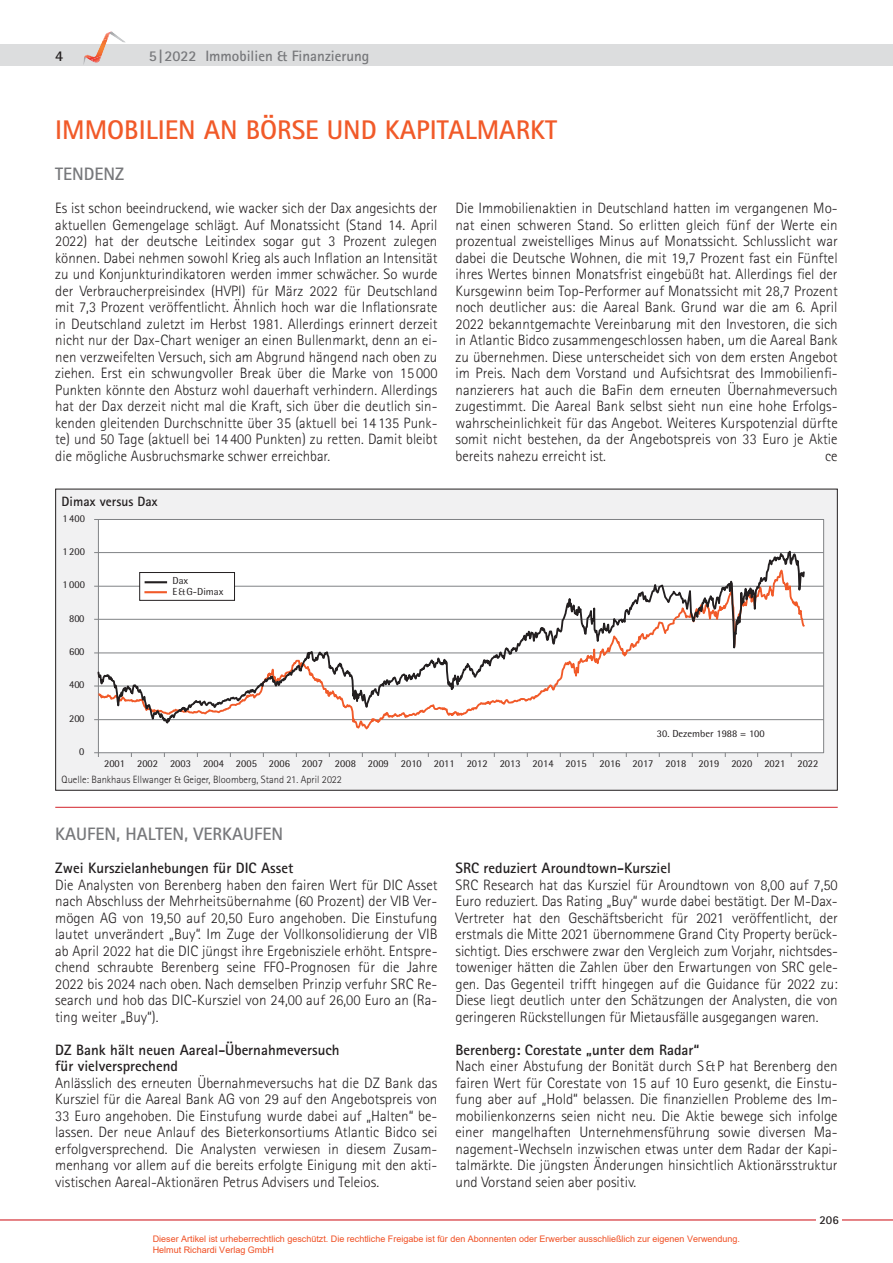
<style>
.page{position:relative;width:893px;height:1263px;background:#fff}
.page>*{position:absolute;margin:0;border:0;box-sizing:border-box;transform-origin:0 0}
.t1{font:700 27px "Rotis Sans Serif";color:#f15a29}
.t2{font:700 18px "Rotis Sans Serif";color:#77787b}
.t3{font:300 15px/16.5px "Rotis Sans Serif";color:#231f20;text-align:justify}
.t4{font:700 15px/16.5px "Rotis Sans Serif";color:#231f20}
.t5{font:700 15px "Rotis Sans Serif";color:#77787b}
.t6{font:700 13.5px "Rotis Sans Serif";color:#231f20}
.t7{font:700 12px "Rotis Sans Serif";color:#231f20}
.t8{font:10.5px "Rotis Semi Sans";color:#231f20}
.t9{font:300 10.5px "Rotis Sans Serif";color:#231f20}
.t10{font:10.2px/11.1px "Rotis Semi Sans";color:#231f20}
.t11{font:9px/10.8px "Arial";color:#f04f23}
</style>
<div class="page">
<div style="left:0;top:45px;width:893px;height:21px;background:#dcddde"></div>
<hr style="left:0;top:1219px;width:893px;height:1px;background:#d2232a">
<img style="left:113px;top:33px;width:13px;height:10px">
<svg style="left:83px;top:31px;width:30px;height:33px"></svg>
<div style="left:816px;top:1214px;width:26px;height:13px;background:#fff"></div>
<div style="left:56px;top:489px;width:781px;height:301px;background:#f1f1f2"></div>
<div style="left:98px;top:519px;width:726px;height:234px;background:#fff"></div>
<hr style="left:98px;top:519px;width:726px;height:1px;background:#808285">
<hr style="left:98px;top:552px;width:726px;height:1px;background:#808285">
<hr style="left:98px;top:586px;width:726px;height:1px;background:#808285">
<hr style="left:98px;top:619px;width:726px;height:1px;background:#808285">
<hr style="left:98px;top:652px;width:726px;height:1px;background:#808285">
<hr style="left:98px;top:686px;width:726px;height:1px;background:#808285">
<hr style="left:98px;top:719px;width:726px;height:1px;background:#808285">
<svg style="left:94px;top:752px;width:5px;height:5px"></svg>
<svg style="left:94px;top:542px;width:712px;height:190px"></svg>
<div style="left:140px;top:572px;width:94px;height:28px;background:#fff"></div>
<div style="left:139px;top:572px;width:96px;height:29px;border:1px solid #231f20"></div>
<hr style="left:146px;top:581px;width:20px;height:2px;background:#231f20">
<hr style="left:145px;top:591px;width:21px;height:2px;background:#f15a29">
<hr style="left:55px;top:807px;width:783px;height:1px;background:#d2232a">
<p class="t4" style="left:55px;top:49px;width:10px">4</p>
<p class="t5" style="left:149px;top:50px;width:222px">5 | 2022 Immobilien &amp; Finanzierung</p>
<h1 class="t1" style="left:55px;top:121px;width:503px">IMMOBILIEN AN BÖRSE UND KAPITALMARKT</h1>
<p class="t2" style="left:55px;top:168px;width:70px">TENDENZ</p>
<p class="t3" style="left:55px;top:201px;width:384px">Es ist schon beeindruckend, wie wacker sich der Dax angesichts der aktuellen Gemengelage schlägt. Auf Monatssicht (Stand 14. April 2022) hat der deutsche Leitindex sogar gut 3 Prozent zulegen können. Dabei nehmen sowohl Krieg als auch Inflation an Intensität zu und Konjunkturindikatoren werden immer schwächer. So wurde der Verbraucherpreisindex (HVPI) für März 2022 für Deutschland mit 7,3 Prozent veröffentlicht. Ähnlich hoch war die Inflationsrate in Deutschland zuletzt im Herbst 1981. Allerdings erinnert derzeit nicht nur der Dax-Chart weniger an einen Bullenmarkt, denn an ei&shy;nen verzweifelten Versuch, sich am Abgrund hängend nach oben zu ziehen. Erst ein schwungvoller Break über die Marke von 15 000<br>Punkten könnte den Absturz wohl dauerhaft verhindern. Allerdings hat der Dax derzeit nicht mal die Kraft, sich über die deutlich sin&shy;kenden gleitenden Durchschnitte über 35 (aktuell bei 14 135 Punk&shy;te) und 50 Tage (aktuell bei 14 400 Punkten) zu retten. Damit bleibt die mögliche Ausbruchsmarke schwer erreichbar.</p>
<p class="t3" style="left:455px;top:201px;width:384px">Die Immobilienaktien in Deutschland hatten im vergangenen Mo&shy;nat einen schweren Stand. So erlitten gleich fünf der Werte ein prozentual zweistelliges Minus auf Monatssicht. Schlusslicht war dabei die Deutsche Wohnen, die mit 19,7 Prozent fast ein Fünftel ihres Wertes binnen Monatsfrist eingebüßt hat. Allerdings fiel der Kursgewinn beim Top-Performer auf Monatssicht mit 28,7 Prozent noch deutlicher aus: die Aareal Bank. Grund war die am 6. April 2022 bekanntgemachte Vereinbarung mit den Investoren, die sich in Atlantic Bidco zusammengeschlossen haben, um die Aareal Bank zu übernehmen. Diese unterscheidet sich von dem ersten Angebot im Preis. Nach dem Vorstand und Aufsichtsrat des Immobilienfi&shy;nanzierers hat auch die BaFin dem erneuten Übernahmeversuch zugestimmt. Die Aareal Bank selbst sieht nun eine hohe Erfolgs&shy;wahrscheinlichkeit für das Angebot. Weiteres Kurspotenzial dürfte somit nicht bestehen, da der Angebotspreis von 33 Euro je Aktie bereits nahezu erreicht ist.</p>
<p class="t3" style="left:825px;top:449px;width:14px">ce</p>
<p class="t6" style="left:62px;top:497px;width:98px">Dimax versus Dax</p>
<p class="t8" style="left:63px;top:514px;width:24px">1 400</p>
<p class="t8" style="left:63px;top:548px;width:24px">1 200</p>
<p class="t8" style="left:63px;top:581px;width:24px">1 000</p>
<p class="t8" style="left:69px;top:614px;width:17px">800</p>
<p class="t8" style="left:69px;top:648px;width:17px">600</p>
<p class="t8" style="left:69px;top:681px;width:17px">400</p>
<p class="t8" style="left:69px;top:714px;width:17px">200</p>
<p class="t8" style="left:79px;top:748px;width:7px">0</p>
<p class="t10" style="left:172px;top:576px;width:52px">Dax<br>E &amp; G-Dimax</p>
<p class="t10" style="left:657px;top:729px;width:109px">30. Dezember 1988 = 100</p>
<p class="t8" style="left:104px;top:760px;width:716px">2001 2002 2003 2004 2005 2006 2007 2008 2009 2010 2011 2012 2013 2014 2015 2016 2017 2018 2019 2020 2021 2022</p>
<p class="t9" style="left:62px;top:776px;width:282px">Quelle: Bankhaus Ellwanger &amp; Geiger, Bloomberg, Stand 21. April 2022</p>
<p class="t2" style="left:55px;top:828px;width:229px">KAUFEN, HALTEN, VERKAUFEN</p>
<p class="t4" style="left:55px;top:861px;width:240px">Zwei Kurszielanhebungen für DIC Asset</p>
<p class="t3" style="left:55px;top:878px;width:384px">Die Analysten von Berenberg haben den fairen Wert für DIC Asset nach Abschluss der Mehrheitsübernahme (60 Prozent) der VIB Ver&shy;mögen AG von 19,50 auf 20,50 Euro angehoben. Die Einstufung lautet unverändert „Buy“. Im Zuge der Vollkonsolidierung der VIB ab April 2022 hat die DIC jüngst ihre Ergebnisziele erhöht. Entspre&shy;chend schraubte Berenberg seine FFO-Prognosen für die Jahre 2022 bis 2024 nach oben. Nach demselben Prinzip verfuhr SRC Re&shy;search und hob das DIC-Kursziel von 24,00 auf 26,00 Euro an (Ra&shy;ting weiter „Buy“).</p>
<p class="t4" style="left:55px;top:1043px;width:286px">DZ Bank hält neuen Aareal-Übernahmeversuch für vielversprechend</p>
<p class="t3" style="left:55px;top:1076px;width:384px">Anlässlich des erneuten Übernahmeversuchs hat die DZ Bank das Kursziel für die Aareal Bank AG von 29 auf den Angebotspreis von 33 Euro angehoben. Die Einstufung wurde dabei auf „Halten“ be&shy;lassen. Der neue Anlauf des Bieterkonsortiums Atlantic Bidco sei erfolgversprechend. Die Analysten verwiesen in diesem Zusam&shy;menhang vor allem auf die bereits erfolgte Einigung mit den akti&shy;vistischen Aareal-Aktionären Petrus Advisers und Teleios.</p>
<p class="t4" style="left:455px;top:861px;width:217px">SRC reduziert Aroundtown-Kursziel</p>
<p class="t3" style="left:455px;top:878px;width:384px">SRC Research hat das Kursziel für Aroundtown von 8,00 auf 7,50<br>Euro reduziert. Das Rating „Buy“ wurde dabei bestätigt. Der M-Dax-Vertreter hat den Geschäftsbericht für 2021 veröffentlicht, der erstmals die Mitte 2021 übernommene Grand City Property berück&shy;sichtigt. Dies erschwere zwar den Vergleich zum Vorjahr, nichtsdes&shy;toweniger hätten die Zahlen über den Erwartungen von SRC gele&shy;gen. Das Gegenteil trifft hingegen auf die Guidance für 2022 zu:<br>Diese liegt deutlich unter den Schätzungen der Analysten, die von geringeren Rückstellungen für Mietausfälle ausgegangen waren.</p>
<p class="t4" style="left:455px;top:1043px;width:245px">Berenberg: Corestate „unter dem Radar“</p>
<p class="t3" style="left:455px;top:1059px;width:384px">Nach einer Abstufung der Bonität durch S &amp; P hat Berenberg den fairen Wert für Corestate von 15 auf 10 Euro gesenkt, die Einstu&shy;fung aber auf „Hold“ belassen. Die finanziellen Probleme des Im&shy;mobilienkonzerns seien nicht neu. Die Aktie bewege sich infolge einer mangelhaften Unternehmensführung sowie diversen Ma&shy;nagement-Wechseln inzwischen etwas unter dem Radar der Kapi&shy;talmärkte. Die jüngsten Änderungen hinsichtlich Aktionärsstruktur und Vorstand seien aber positiv.</p>
<p class="t7" style="left:819px;top:1215px;width:21px">206</p>
<p class="t11" style="left:153px;top:1233px;width:589px">Dieser Artikel ist urheberrechtlich geschützt. Die rechtliche Freigabe ist für den Abonnenten oder Erwerber ausschließlich zur eigenen Verwendung.<br>Helmut Richardi Verlag GmbH</p>
</div>
